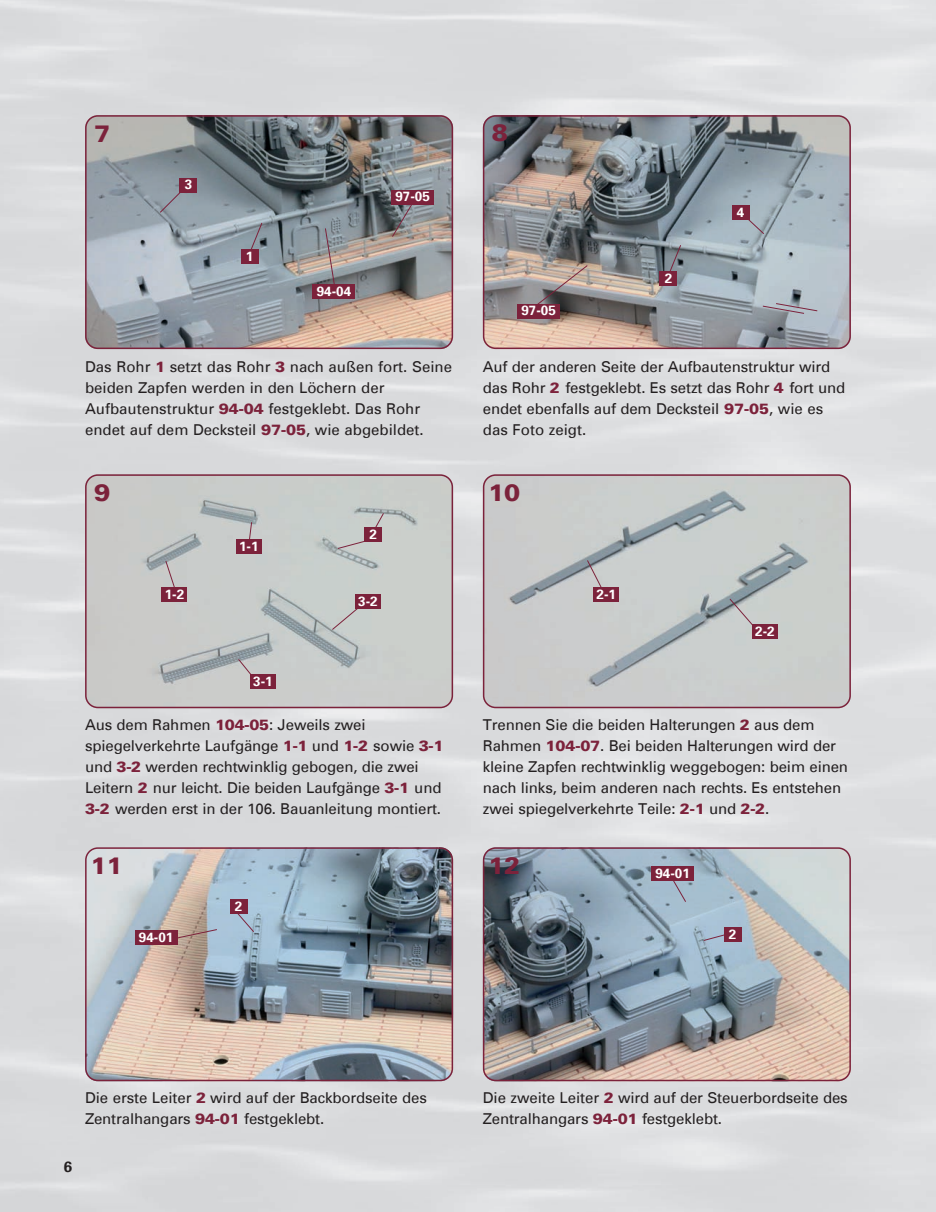
<style>
.page{position:relative;width:936px;height:1212px;background:#fff}
.page>*{position:absolute;margin:0;border:0;box-sizing:border-box;transform-origin:0 0}
.t1{font:900 24px "Univers";color:#7c223b}
.t2{font:15px/21px "Univers";letter-spacing:-.01em;color:#231f20}
.t3{font:700 15px "Univers";color:#231f20}
.t4{font:700 13.5px "Univers";color:#fff}
.s1{font-weight:900;color:#7c223b}
</style>
<div class="page">
<img style="left:0;top:0;width:935px;height:1212px">
<img style="left:483px;top:115px;width:367px;height:234px">
<div style="left:483px;top:115px;width:367px;height:234px;border:2px solid #7c223b;border-radius:12px"></div>
<img style="left:85px;top:115px;width:368px;height:234px">
<div style="left:85px;top:115px;width:368px;height:234px;border:2px solid #7c223b;border-radius:12px"></div>
<img style="left:483px;top:474px;width:367px;height:234px">
<div style="left:483px;top:474px;width:367px;height:234px;border:2px solid #7c223b;border-radius:12px"></div>
<img style="left:85px;top:474px;width:368px;height:234px">
<div style="left:85px;top:474px;width:368px;height:234px;border:2px solid #7c223b;border-radius:12px"></div>
<svg style="left:324px;top:228px;width:11px;height:56px"></svg>
<div style="left:313px;top:284px;width:42px;height:15px;background:#7c223b"></div>
<svg style="left:534px;top:264px;width:54px;height:43px;background:#988c87"></svg>
<div style="left:517px;top:304px;width:43px;height:14px;background:#7c223b"></div>
<svg style="left:762px;top:303px;width:56px;height:11px"></svg>
<img style="left:483px;top:847px;width:367px;height:234px">
<div style="left:483px;top:847px;width:367px;height:234px;border:2px solid #7c223b;border-radius:12px"></div>
<img style="left:85px;top:847px;width:368px;height:234px">
<div style="left:85px;top:847px;width:368px;height:234px;border:2px solid #7c223b;border-radius:12px"></div>
<svg style="left:670px;top:881px;width:16px;height:22px"></svg>
<div style="left:651px;top:866px;width:42px;height:15px;background:#7c223b"></div>
<svg style="left:167px;top:929px;width:51px;height:12px"></svg>
<div style="left:135px;top:930px;width:42px;height:15px;background:#7c223b"></div>
<svg style="left:159px;top:187px;width:27px;height:26px"></svg>
<svg style="left:249px;top:222px;width:14px;height:32px"></svg>
<div style="left:180px;top:178px;width:17px;height:15px;background:#7c223b"></div>
<div style="left:241px;top:249px;width:17px;height:15px;background:#7c223b"></div>
<svg style="left:391px;top:205px;width:23px;height:33px"></svg>
<div style="left:391px;top:190px;width:43px;height:15px;background:#7c223b"></div>
<svg style="left:741px;top:213px;width:23px;height:22px"></svg>
<svg style="left:667px;top:244px;width:14px;height:32px"></svg>
<div style="left:732px;top:205px;width:17px;height:15px;background:#7c223b"></div>
<div style="left:660px;top:271px;width:17px;height:15px;background:#7c223b"></div>
<div style="left:162px;top:587px;width:25px;height:15px;background:#7c223b"></div>
<svg style="left:247px;top:521px;width:5px;height:18px"></svg>
<svg style="left:165px;top:560px;width:11px;height:27px"></svg>
<svg style="left:237px;top:658px;width:20px;height:24px"></svg>
<svg style="left:331px;top:605px;width:30px;height:25px"></svg>
<svg style="left:337px;top:512px;width:47px;height:37px"></svg>
<div style="left:364px;top:527px;width:17px;height:15px;background:#7c223b"></div>
<div style="left:250px;top:674px;width:26px;height:15px;background:#7c223b"></div>
<svg style="left:586px;top:559px;width:20px;height:38px"></svg>
<svg style="left:728px;top:598px;width:28px;height:32px"></svg>
<div style="left:752px;top:624px;width:25px;height:15px;background:#7c223b"></div>
<div style="left:593px;top:587px;width:26px;height:15px;background:#7c223b"></div>
<svg style="left:233px;top:909px;width:22px;height:24px"></svg>
<div style="left:230px;top:899px;width:17px;height:15px;background:#7c223b"></div>
<svg style="left:702px;top:931px;width:22px;height:10px"></svg>
<div style="left:724px;top:927px;width:17px;height:15px;background:#7c223b"></div>
<div style="left:236px;top:539px;width:25px;height:15px;background:#7c223b"></div>
<div style="left:355px;top:594px;width:26px;height:15px;background:#7c223b"></div>
<h1 class="t1" style="left:94px;top:123px;width:18px">7</h1>
<p class="t4" style="left:185px;top:179px;width:9px">3</p>
<p class="t4" style="left:246px;top:250px;width:9px">1</p>
<p class="t4" style="left:317px;top:285px;width:36px">94-04</p>
<p class="t4" style="left:395px;top:191px;width:36px">97-05</p>
<p class="t2" style="left:85px;top:358px;width:368px">Das Rohr <span class="s1">1</span> setzt das Rohr <span class="s1">3</span> nach außen fort. Seine beiden Zapfen werden in den Löchern der Aufbautenstruktur <span class="s1">94-04</span> festgeklebt. Das Rohr endet auf dem Decksteil <span class="s1">97-05</span>, wie abgebildet.</p>
<h1 class="t1" style="left:94px;top:482px;width:18px">9</h1>
<p class="t4" style="left:165px;top:588px;width:21px">1-2</p>
<p class="t4" style="left:239px;top:540px;width:21px">1-1</p>
<p class="t4" style="left:253px;top:675px;width:21px">3-1</p>
<p class="t4" style="left:369px;top:528px;width:9px">2</p>
<p class="t4" style="left:358px;top:596px;width:21px">3-2</p>
<p class="t2" style="left:85px;top:715px;width:360px">Aus dem Rahmen <span class="s1">104-05</span>: Jeweils zwei spiegelverkehrte Laufgänge <span class="s1">1-1</span> und <span class="s1">1-2</span> sowie <span class="s1">3-1 </span>und <span class="s1">3-2</span> werden rechtwinklig gebogen, die zwei Leitern <span class="s1">2</span> nur leicht. Die beiden Laufgänge <span class="s1">3-1</span> und <span class="s1">3-2</span> werden erst in der 106. Bauanleitung montiert.</p>
<h1 class="t1" style="left:492px;top:122px;width:18px">8</h1>
<p class="t4" style="left:521px;top:305px;width:36px">97-05</p>
<p class="t4" style="left:664px;top:273px;width:9px">2</p>
<p class="t4" style="left:737px;top:206px;width:9px">4</p>
<p class="t2" style="left:483px;top:357px;width:364px">Auf der anderen Seite der Aufbautenstruktur wird das Rohr <span class="s1">2</span> festgeklebt. Es setzt das Rohr <span class="s1">4</span> fort und endet ebenfalls auf dem Decksteil <span class="s1">97-05</span>, wie es das Foto zeigt.</p>
<h1 class="t1" style="left:488px;top:482px;width:34px">10</h1>
<p class="t4" style="left:596px;top:588px;width:21px">2-1</p>
<p class="t4" style="left:755px;top:626px;width:21px">2-2</p>
<p class="t2" style="left:483px;top:716px;width:366px">Trennen Sie die beiden Halterungen <span class="s1">2</span> aus dem Rahmen <span class="s1">104-07</span>. Bei beiden Halterungen wird der kleine Zapfen rechtwinklig weggebogen: beim einen nach links, beim anderen nach rechts. Es entstehen zwei spiegelverkehrte Teile: <span class="s1">2-1</span> und <span class="s1">2-2</span>.</p>
<h1 class="t1" style="left:488px;top:854px;width:34px">12</h1>
<h1 class="t1" style="left:90px;top:854px;width:34px">11</h1>
<p class="t4" style="left:655px;top:867px;width:36px">94-01</p>
<p class="t4" style="left:139px;top:932px;width:36px">94-01</p>
<p class="t4" style="left:235px;top:900px;width:9px">2</p>
<p class="t4" style="left:728px;top:929px;width:9px">2</p>
<p class="t2" style="left:85px;top:1088px;width:343px">Die erste Leiter <span class="s1">2</span> wird auf der Backbordseite des<br>Zentralhangars <span class="s1">94-01</span> festgeklebt.</p>
<p class="t3" style="left:64px;top:1160px;width:10px">6</p>
<p class="t2" style="left:483px;top:1089px;width:366px">Die zweite Leiter <span class="s1">2</span> wird auf der Steuerbordseite des<br>Zentralhangars <span class="s1">94-01</span> festgeklebt.</p>
</div>
